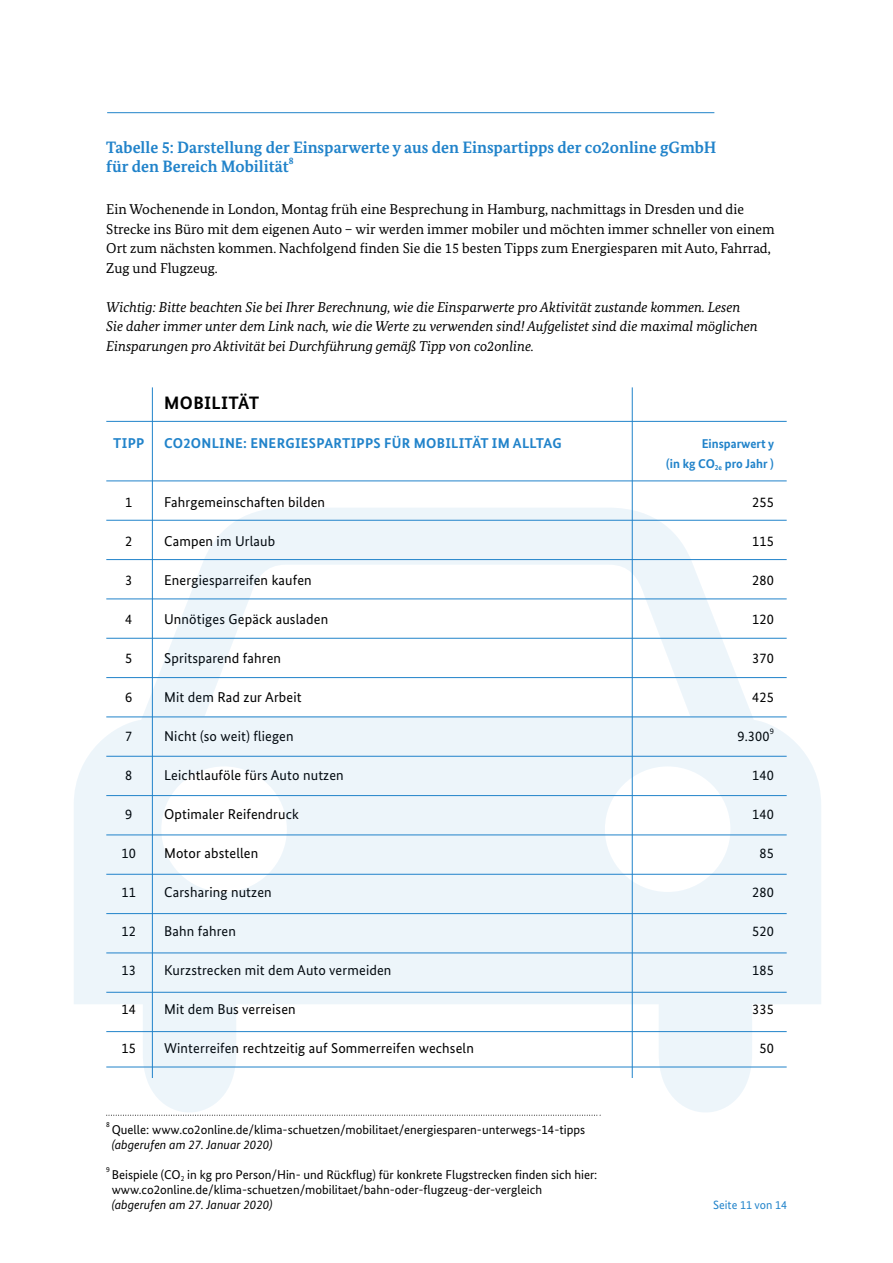
<style>
.page{position:relative;width:893px;height:1263px;background:#fff}
.page>*{position:absolute;margin:0;border:0;box-sizing:border-box;transform-origin:0 0}
.t1{font:700 18px "Bundes Sans";letter-spacing:.02em;color:#000}
.t2{font:700 16.5px/19.5px "Bundes Serif";color:#2183ca}
.t3{font:14.25px "Bundes Sans";letter-spacing:.01em;color:#000}
.t4{font:14.25px/19.5px "Bundes Serif";color:#000}
.t5{font:italic 14.25px/19.5px "Bundes Serif";color:#000}
.t6{font:700 14.25px "Bundes Sans";letter-spacing:.02em;color:#2183ca}
.t7{font:12.75px/15px "Bundes Sans";color:#000}
.t8{font:700 12.75px "Bundes Sans";color:#2183ca}
.t9{font:12px "Bundes Sans";color:#2183ca}
.t10{font:700 9.6px "Bundes Serif";color:#2183ca}
.t11{font:8.25px "Bundes Sans";color:#000}
.t12{font:7.5px "Bundes Sans";color:#000}
.s1{font-style:italic}
</style>
<div class="page">
<hr style="left:107px;top:112px;width:607px;height:1px;background:#2183ca">
<hr style="left:152px;top:387px;width:1px;height:691px;background:#2183ca">
<hr style="left:632px;top:387px;width:1px;height:691px;background:#2183ca">
<hr style="left:106px;top:480px;width:681px;height:1px;background:#2183ca">
<hr style="left:106px;top:421px;width:681px;height:1px;background:#2183ca">
<svg style="left:107px;top:1115px;width:494px;height:1px"></svg>
<svg style="left:74px;top:508px;width:747px;height:604px;fill:#edf5fa"></svg>
<h1 class="t2" style="left:106px;top:137px;width:611px">Tabelle 5: Darstellung der Einsparwerte y aus den Einspartipps der co2online gGmbH für den Bereich Mobilität</h1>
<h1 class="t10" style="left:289px;top:155px;width:6px">8</h1>
<p class="t4" style="left:106px;top:199px;width:670px">Ein Wochenende in London, Montag früh eine Besprechung in Hamburg, nachmittags in Dresden und die Strecke ins Büro mit dem eigenen Auto – wir werden immer mobiler und möchten immer schneller von einem Ort zum nächsten kommen. Nachfolgend finden Sie die 15 besten Tipps zum Energiesparen mit Auto, Fahrrad, Zug und Flugzeug.</p>
<p class="t5" style="left:106px;top:297px;width:653px">Wichtig: Bitte beachten Sie bei Ihrer Berechnung, wie die Einsparwerte pro Aktivität zustande kommen. Lesen<br>Sie daher immer unter dem Link nach, wie die Werte zu verwenden sind! Aufgelistet sind die maximal möglichen<br>Einsparungen pro Aktivität bei Durchführung gemäß Tipp von co2online.</p>
<p class="t1" style="left:164px;top:392px;width:96px">MOBILITÄT</p>
<p class="t6" style="left:113px;top:434px;width:33px">TIPP</p>
<p class="t6" style="left:164px;top:434px;width:399px">CO2ONLINE: ENERGIESPARTIPPS FÜR MOBILITÄT IM ALLTAG</p>
<p class="t8" style="left:702px;top:436px;width:74px">Einsparwert y</p>
<p class="t8" style="left:666px;top:455px;width:109px">(in kg CO<sub>2e</sub> pro Jahr )</p>
<p class="t3" style="left:125px;top:493px;width:9px">1</p>
<p class="t3" style="left:164px;top:493px;width:162px">Fahrgemeinschaften bilden</p>
<p class="t3" style="left:752px;top:493px;width:23px">255</p>
<p class="t3" style="left:125px;top:532px;width:9px">2</p>
<p class="t3" style="left:164px;top:532px;width:113px">Campen im Urlaub</p>
<p class="t3" style="left:752px;top:532px;width:23px">115</p>
<p class="t3" style="left:125px;top:571px;width:9px">3</p>
<p class="t3" style="left:164px;top:571px;width:149px">Energiesparreifen kaufen</p>
<p class="t3" style="left:752px;top:571px;width:23px">280</p>
<p class="t3" style="left:125px;top:610px;width:9px">4</p>
<p class="t3" style="left:164px;top:610px;width:166px">Unnötiges Gepäck ausladen</p>
<p class="t3" style="left:752px;top:610px;width:23px">120</p>
<p class="t3" style="left:125px;top:649px;width:9px">5</p>
<p class="t3" style="left:164px;top:649px;width:118px">Spritsparend fahren</p>
<p class="t3" style="left:752px;top:649px;width:23px">370</p>
<p class="t3" style="left:125px;top:688px;width:9px">6</p>
<p class="t3" style="left:164px;top:688px;width:139px">Mit dem Rad zur Arbeit</p>
<p class="t3" style="left:752px;top:688px;width:23px">425</p>
<p class="t3" style="left:125px;top:727px;width:9px">7</p>
<p class="t3" style="left:164px;top:727px;width:131px">Nicht (so weit) fliegen</p>
<p class="t3" style="left:737px;top:727px;width:34px">9.300</p>
<p class="t11" style="left:770px;top:726px;width:6px">9</p>
<p class="t3" style="left:125px;top:766px;width:9px">8</p>
<p class="t3" style="left:164px;top:766px;width:181px">Leichtlauföle fürs Auto nutzen</p>
<p class="t3" style="left:752px;top:766px;width:23px">140</p>
<p class="t3" style="left:125px;top:805px;width:9px">9</p>
<p class="t3" style="left:164px;top:805px;width:136px">Optimaler Reifendruck</p>
<p class="t3" style="left:752px;top:805px;width:23px">140</p>
<p class="t3" style="left:122px;top:844px;width:16px">10</p>
<p class="t3" style="left:164px;top:844px;width:96px">Motor abstellen</p>
<p class="t3" style="left:759px;top:844px;width:16px">85</p>
<p class="t3" style="left:122px;top:883px;width:16px">11</p>
<p class="t3" style="left:164px;top:883px;width:109px">Carsharing nutzen</p>
<p class="t3" style="left:752px;top:883px;width:23px">280</p>
<p class="t3" style="left:122px;top:922px;width:16px">12</p>
<p class="t3" style="left:164px;top:922px;width:73px">Bahn fahren</p>
<p class="t3" style="left:752px;top:922px;width:23px">520</p>
<p class="t3" style="left:122px;top:961px;width:16px">13</p>
<p class="t3" style="left:164px;top:961px;width:229px">Kurzstrecken mit dem Auto vermeiden</p>
<p class="t3" style="left:752px;top:961px;width:23px">185</p>
<p class="t3" style="left:122px;top:1000px;width:16px">14</p>
<p class="t3" style="left:164px;top:1000px;width:133px">Mit dem Bus verreisen</p>
<p class="t3" style="left:752px;top:1000px;width:23px">335</p>
<p class="t3" style="left:122px;top:1039px;width:16px">15</p>
<p class="t3" style="left:164px;top:1039px;width:311px">Winterreifen rechtzeitig auf Sommerreifen wechseln</p>
<p class="t3" style="left:759px;top:1039px;width:16px">50</p>
<h1 class="t12" style="left:106px;top:1120px;width:5px">8</h1>
<h1 class="t7" style="left:112px;top:1122px;width:475px">Quelle: www.co2online.de/klima-schuetzen/mobilitaet/energiesparen-unterwegs-14-tipps <span class="s1">(abgerufen am 27. Januar 2020)</span></h1>
<p class="t12" style="left:106px;top:1165px;width:5px">9</p>
<p class="t7" style="left:112px;top:1167px;width:487px">Beispiele (CO<sub>2</sub> in kg pro Person/Hin- und Rückflug) für konkrete Flugstrecken finden sich hier: www.co2online.de/klima-schuetzen/mobilitaet/bahn-oder-flugzeug-der-vergleich <span class="s1">(abgerufen am 27. Januar 2020)</span></p>
<p class="t9" style="left:713px;top:1197px;width:75px">Seite 11 von 14</p>
</div>
